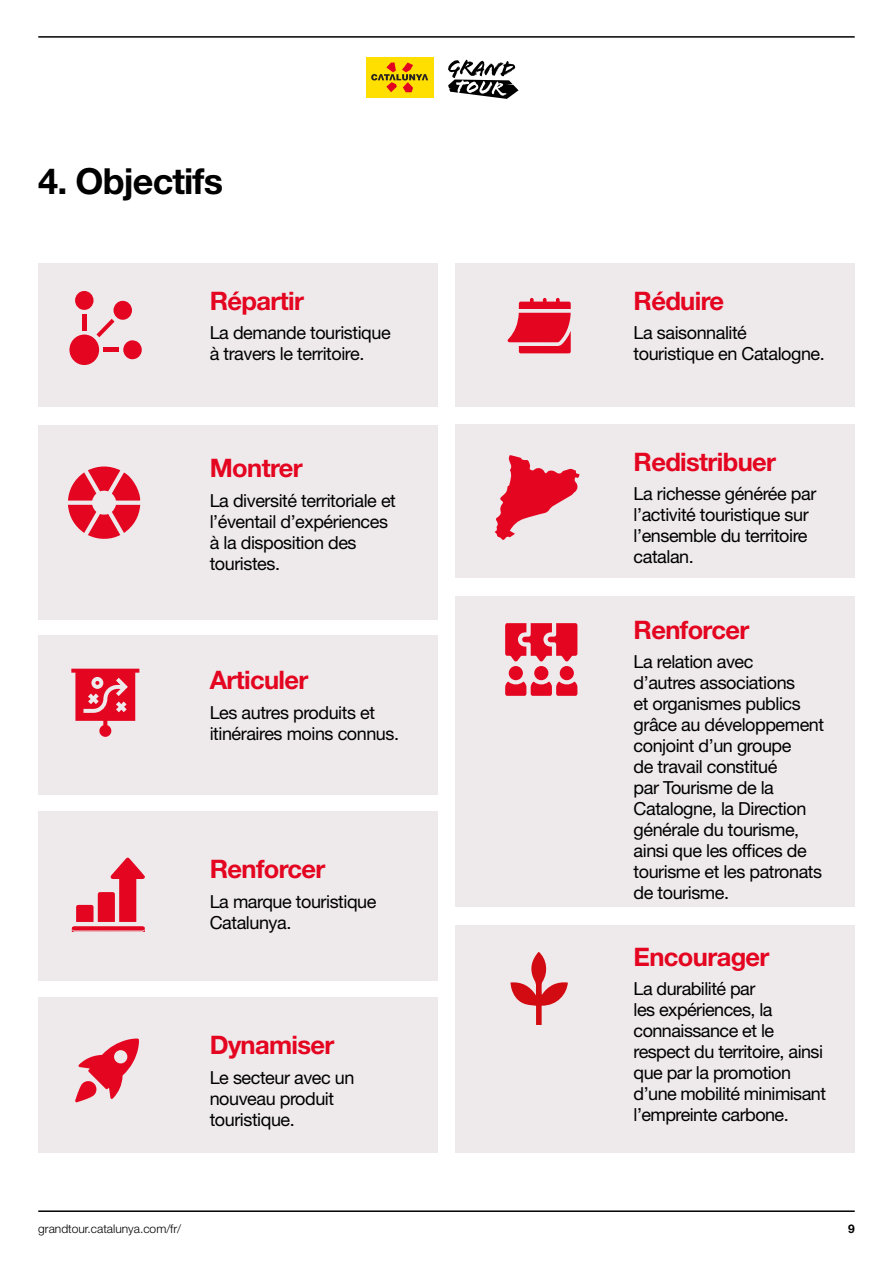
<style>
.page{position:relative;width:893px;height:1263px;background:#fff}
.page>*{position:absolute;margin:0;border:0;box-sizing:border-box;transform-origin:0 0}
.t1{font:700 36px "Helvetica Neue LT Std";letter-spacing:-.025em;color:#000}
.t2{font:700 25.5px "Helvetica Neue LT Std";letter-spacing:-.025em;color:#e40520}
.t3{font:18px/21px "Helvetica Neue LT Std";letter-spacing:-.025em;color:#000}
.t4{font:300 12px "Helvetica Neue LT Std";color:#000}
.t5{font:700 12px "Helvetica Neue LT Std";color:#000}
</style>
<div class="page">
<hr style="left:38px;top:36px;width:817px;height:2px;background:#000">
<hr style="left:38px;top:1210px;width:817px;height:2px;background:#000">
<div style="left:366px;top:57px;width:68px;height:40px;background:#ffdf00"></div>
<svg style="left:371px;top:63px;width:57px;height:29px"></svg>
<svg style="left:448px;top:60px;width:70px;height:39px"></svg>
<div style="left:455px;top:263px;width:400px;height:143px;background:#eee9eb"></div>
<div style="left:38px;top:263px;width:400px;height:143px;background:#eee9eb"></div>
<div style="left:38px;top:425px;width:400px;height:194px;background:#eee9eb"></div>
<div style="left:38px;top:636px;width:400px;height:159px;background:#eee9eb"></div>
<div style="left:38px;top:811px;width:400px;height:169px;background:#eee9eb"></div>
<div style="left:38px;top:997px;width:400px;height:155px;background:#eee9eb"></div>
<svg style="left:123px;top:340px;width:19px;height:20px"></svg>
<div style="left:69px;top:334px;width:30px;height:31px;background:#e40520;border-radius:50%"></div>
<div style="left:75px;top:291px;width:19px;height:19px;background:#e40520;border-radius:50%"></div>
<div style="left:113px;top:301px;width:19px;height:19px;background:#e40520;border-radius:50%"></div>
<svg style="left:96px;top:319px;width:18px;height:18px"></svg>
<hr style="left:103px;top:348px;width:16px;height:4px;background:#e40520">
<hr style="left:82px;top:314px;width:4px;height:16px;background:#e40520">
<svg style="left:68px;top:466px;width:73px;height:73px"></svg>
<svg style="left:72px;top:858px;width:73px;height:74px"></svg>
<svg style="left:71px;top:669px;width:68px;height:68px"></svg>
<svg style="left:75px;top:1038px;width:64px;height:64px"></svg>
<svg style="left:508px;top:298px;width:63px;height:55px"></svg>
<div style="left:455px;top:425px;width:400px;height:153px;background:#eee9eb"></div>
<div style="left:455px;top:596px;width:400px;height:311px;background:#eee9eb"></div>
<div style="left:455px;top:925px;width:400px;height:227px;background:#eee9eb"></div>
<svg style="left:505px;top:623px;width:72px;height:39px"></svg>
<svg style="left:505px;top:681px;width:72px;height:15px"></svg>
<div style="left:560px;top:666px;width:14px;height:14px;background:#e40520;border-radius:50%"></div>
<div style="left:534px;top:666px;width:14px;height:14px;background:#e40520;border-radius:50%"></div>
<div style="left:509px;top:666px;width:14px;height:14px;background:#e40520;border-radius:50%"></div>
<svg style="left:510px;top:952px;width:58px;height:73px"></svg>
<svg style="left:494px;top:455px;width:86px;height:85px"></svg>
<h1 class="t1" style="left:38px;top:159px;width:186px">4. Objectifs</h1>
<h2 class="t2" style="left:210px;top:285px;width:96px">Répartir</h2>
<p class="t3" style="left:210px;top:322px;width:182px">La demande touristique à travers le territoire.</p>
<h2 class="t2" style="left:210px;top:452px;width:94px">Montrer</h2>
<p class="t3" style="left:210px;top:490px;width:188px">La diversité territoriale et l’éventail d’expériences à la disposition des touristes.</p>
<h2 class="t2" style="left:210px;top:664px;width:100px">Articuler</h2>
<p class="t3" style="left:210px;top:702px;width:191px">Les autres produits et itinéraires moins connus.</p>
<h2 class="t2" style="left:210px;top:853px;width:117px">Renforcer</h2>
<p class="t3" style="left:210px;top:890px;width:168px">La marque touristique<br>Catalunya.</p>
<h2 class="t2" style="left:210px;top:1029px;width:126px">Dynamiser</h2>
<p class="t3" style="left:210px;top:1067px;width:146px">Le secteur avec un nouveau produit touristique.</p>
<h2 class="t2" style="left:634px;top:285px;width:92px">Réduire</h2>
<p class="t3" style="left:634px;top:322px;width:193px">La saisonnalité touristique en Catalogne.</p>
<h2 class="t2" style="left:634px;top:446px;width:144px">Redistribuer</h2>
<p class="t3" style="left:634px;top:483px;width:184px">La richesse générée par l’activité touristique sur l’ensemble du territoire catalan.</p>
<h2 class="t2" style="left:634px;top:614px;width:117px">Renforcer</h2>
<p class="t3" style="left:634px;top:651px;width:192px">La relation avec<br>d’autres associations<br>et organismes publics grâce au développement conjoint d’un groupe<br>de travail constitué<br>par Tourisme de la<br>Catalogne, la Direction générale du tourisme, ainsi que les offices de tourisme et les patronats de tourisme.</p>
<h2 class="t2" style="left:634px;top:941px;width:137px">Encourager</h2>
<p class="t3" style="left:634px;top:978px;width:194px">La durabilité par<br>les expériences, la connaissance et le respect du territoire, ainsi que par la promotion d’une mobilité minimisant l’empreinte carbone.</p>
<p class="t4" style="left:38px;top:1221px;width:144px">grandtour.catalunya.com/fr/</p>
<p class="t5" style="left:848px;top:1221px;width:8px">9</p>
</div>
